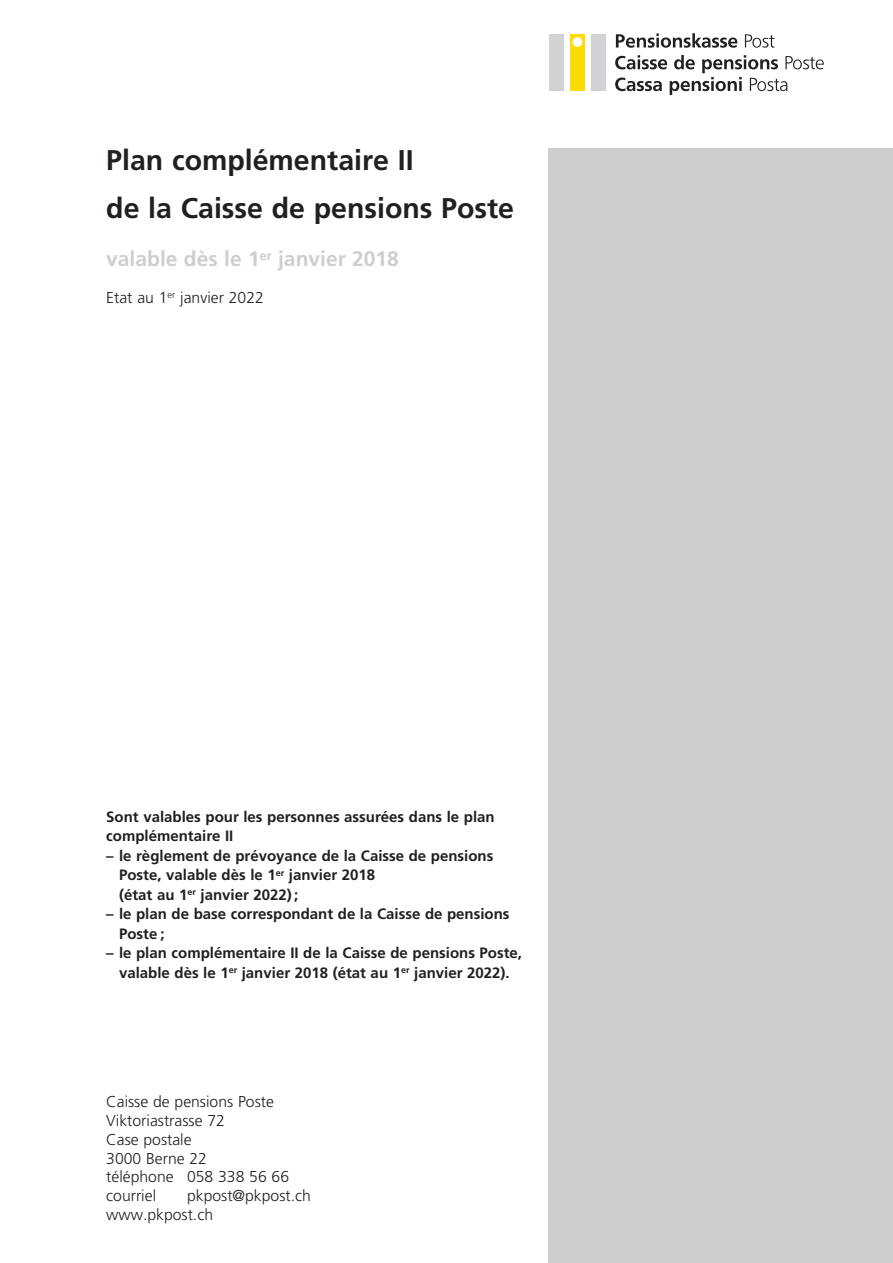
<style>
.page{position:relative;width:893px;height:1263px;background:#fff}
.page>*{position:absolute;margin:0;border:0;box-sizing:border-box;transform-origin:0 0}
.t1{font:700 28.5px/48px "Frutiger";color:#231f20}
.t2{font:700 21px "Frutiger";color:#cdced0}
.t3{font:300 15.75px/18.9px "Frutiger";color:#231f20}
.t4{font:700 15px/19.5px "Frutiger";color:#231f20}
</style>
<div class="page">
<div style="left:549px;top:149px;width:344px;height:1114px;background:#cdced0"></div>
<div style="left:570px;top:34px;width:15px;height:57px;background:#ffdc01"></div>
<div style="left:591px;top:34px;width:14px;height:57px;background:#d1d2d4"></div>
<div style="left:549px;top:34px;width:15px;height:57px;background:#d1d2d4"></div>
<div style="left:572px;top:37px;width:10px;height:10px;background:#fff;border-radius:50%"></div>
<svg style="left:616px;top:33px;width:121px;height:15px"></svg>
<svg style="left:745px;top:34px;width:29px;height:14px"></svg>
<svg style="left:615px;top:55px;width:209px;height:40px"></svg>
<h1 class="t1" style="left:106px;top:136px;width:409px">Plan complémentaire II<br>de la Caisse de pensions Poste</h1>
<h2 class="t2" style="left:106px;top:247px;width:294px">valable dès le 1<sup>er</sup> janvier 2018</h2>
<p class="t3" style="left:106px;top:288px;width:159px">Etat au 1<sup>er</sup> janvier 2022</p>
<p class="t4" style="left:106px;top:807px;width:390px">Sont valables pour les personnes assurées dans le plan complémentaire II</p>
<p class="t4" style="left:119px;top:846px;width:376px;text-indent:-13px">– le règlement de prévoyance de la Caisse de pensions<br>Poste, valable dès le 1<sup>er</sup> janvier 2018<br>(état au 1<sup>er</sup> janvier 2022);</p>
<p class="t4" style="left:119px;top:904px;width:392px;text-indent:-13px">– le plan de base correspondant de la Caisse de pensions<br>Poste ;</p>
<p class="t4" style="left:106px;top:943px;width:417px;text-align:center">– le plan complémentaire II de la Caisse de pensions Poste, valable dès le 1<sup>er</sup> janvier 2018 (état au 1<sup>er</sup> janvier 2022).</p>
<p class="t3" style="left:106px;top:1092px;width:184px">Caisse de pensions Poste<br>Viktoriastrasse 72<br>Case postale<br>3000 Berne 22<br>téléphone 058 338 56 66 courriel</p>
<p class="t3" style="left:106px;top:1187px;width:206px;text-indent:81px">pkpost@pkpost.ch www.pkpost.ch</p>
</div>
